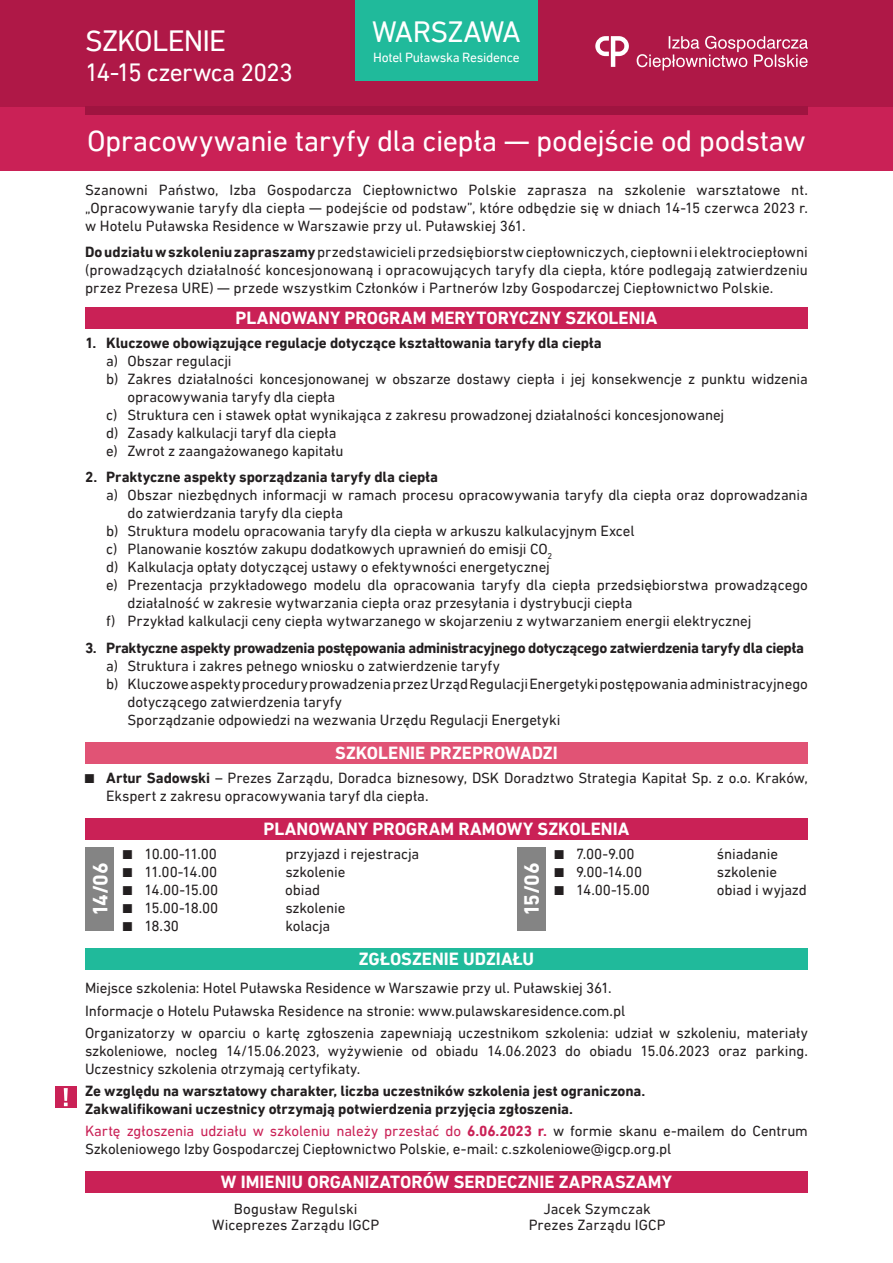
<style>
.page{position:relative;width:893px;height:1263px;background:#fff}
.page>*{position:absolute;margin:0;border:0;box-sizing:border-box;transform-origin:0 0}
.t1{font:30px "DIN Next LT Pro";letter-spacing:-.02em;color:#fff}
.t2{font:25.5px "DIN Next LT Pro";letter-spacing:-.035em;color:#fff}
.t3{font:700 21px "DIN Next LT Pro";letter-spacing:-.035em;color:#fff}
.t4{font:700 18px "DIN Next LT Pro";color:#fff}
.t5{font:15px/18px "DIN Next LT Pro";letter-spacing:-.005em;color:#231f20}
.t6{font:700 15px "DIN Next LT Pro";letter-spacing:-.005em;color:#231f20}
.t7{font:700 15px "DIN Next LT Pro";letter-spacing:-.025em;color:#231f20}
.t8{font:13.5px "DIN Next LT Pro";letter-spacing:-.025em;color:#fff}
.s1{font-weight:700}
.s2{color:#ca2156}
.s3{font-weight:700;color:#ca2156}
</style>
<div class="page">
<div style="left:0;top:0;width:893px;height:170px;background:#ca2156"></div>
<div style="left:85px;top:307px;width:723px;height:21px;background:#ca2156"></div>
<div style="left:0;top:0;width:893px;height:106px;background:#af1847"></div>
<svg style="left:637px;top:36px;width:171px;height:34px"></svg>
<svg style="left:595px;top:36px;width:34px;height:31px"></svg>
<div style="left:355px;top:0;width:183px;height:81px;background:#20ba9b"></div>
<div style="left:85px;top:106px;width:723px;height:9px;background:#9f1440"></div>
<div style="left:85px;top:742px;width:723px;height:21px;background:#e15375"></div>
<div style="left:85px;top:1171px;width:723px;height:22px;background:#ca2156"></div>
<div style="left:85px;top:848px;width:29px;height:83px;background:#848484"></div>
<div style="left:517px;top:848px;width:29px;height:83px;background:#848484"></div>
<div style="left:85px;top:818px;width:723px;height:21px;background:#ca2156"></div>
<div style="left:85px;top:948px;width:723px;height:21px;background:#20ba9b"></div>
<div style="left:55px;top:1086px;width:22px;height:22px;background:#ca2156"></div>
<svg style="left:64px;top:1088px;width:4px;height:18px"></svg>
<p class="t1" style="left:85px;top:24px;width:142px">SZKOLENIE</p>
<p class="t2" style="left:85px;top:57px;width:209px">14-15 czerwca 2023</p>
<p class="t1" style="left:372px;top:14px;width:150px">WARSZAWA</p>
<p class="t8" style="left:373px;top:49px;width:148px">Hotel Puławska Residence</p>
<p class="t1" style="left:87px;top:124px;width:720px">Opracowywanie taryfy dla ciepła — podejście od podstaw</p>
<p class="t5" style="left:85px;top:181px;width:724px;text-align:justify">Szanowni Państwo, Izba Gospodarcza Ciepłownictwo Polskie zaprasza na szkolenie warsztatowe nt. „Opracowywanie taryfy dla ciepła — podejście od podstaw”, które odbędzie się w dniach 14-15 czerwca 2023 r. w Hotelu Puławska Residence w Warszawie przy ul. Puławskiej 361.</p>
<p class="t5" style="left:85px;top:243px;width:724px;text-align:justify"><span class="s1">Do udziału w szkoleniu zapraszamy</span> przedstawicieli przedsiębiorstw ciepłowniczych, ciepłowni i elektrociepłowni (prowadzących działalność koncesjonowaną i opracowujących taryfy dla ciepła, które podlegają zatwierdzeniu przez Prezesa URE) — przede wszystkim Członków i Partnerów Izby Gospodarczej Ciepłownictwo Polskie.</p>
<p class="t4" style="left:236px;top:308px;width:423px">PLANOWANY PROGRAM MERYTORYCZNY SZKOLENIA</p>
<p class="t6" style="left:85px;top:334px;width:518px">1. Kluczowe obowiązujące regulacje dotyczące kształtowania taryfy dla ciepła</p>
<p class="t5" style="left:106px;top:352px;width:127px">a) Obszar regulacji</p>
<p class="t5" style="left:128px;top:370px;width:682px;text-indent:-21px">b) Zakres działalności koncesjonowanej w obszarze dostawy ciepła i jej konsekwencje z punktu widzenia opracowywania taryfy dla ciepła</p>
<p class="t5" style="left:106px;top:406px;width:620px">c) Struktura cen i stawek opłat wynikająca z zakresu prowadzonej działalności koncesjonowanej</p>
<p class="t5" style="left:106px;top:424px;width:232px">d) Zasady kalkulacji taryf dla ciepła</p>
<p class="t5" style="left:106px;top:442px;width:239px">e) Zwrot z zaangażowanego kapitału</p>
<p class="t6" style="left:85px;top:468px;width:355px">2. Praktyczne aspekty sporządzania taryfy dla ciepła</p>
<p class="t5" style="left:128px;top:486px;width:682px;text-indent:-21px">a) Obszar niezbędnych informacji w ramach procesu opracowywania taryfy dla ciepła oraz doprowadzania do zatwierdzania taryfy dla ciepła</p>
<p class="t5" style="left:106px;top:522px;width:530px">b) Struktura modelu opracowania taryfy dla ciepła w arkuszu kalkulacyjnym Excel</p>
<p class="t5" style="left:106px;top:540px;width:447px">c) Planowanie kosztów zakupu dodatkowych uprawnień do emisji CO<sub>2</sub></p>
<p class="t5" style="left:106px;top:558px;width:445px">d) Kalkulacja opłaty dotyczącej ustawy o efektywności energetycznej</p>
<p class="t5" style="left:128px;top:576px;width:682px;text-indent:-21px">e) Prezentacja przykładowego modelu dla opracowania taryfy dla ciepła przedsiębiorstwa prowadzącego działalność w zakresie wytwarzania ciepła oraz przesyłania i dystrybucji ciepła</p>
<p class="t5" style="left:106px;top:612px;width:647px">f) Przykład kalkulacji ceny ciepła wytwarzanego w skojarzeniu z wytwarzaniem energii elektrycznej</p>
<p class="t7" style="left:85px;top:639px;width:720px">3. Praktyczne aspekty prowadzenia postępowania administracyjnego dotyczącego zatwierdzenia taryfy dla ciepła</p>
<p class="t5" style="left:106px;top:657px;width:395px">a) Struktura i zakres pełnego wniosku o zatwierdzenie taryfy</p>
<p class="t5" style="left:128px;top:675px;width:682px;text-indent:-21px">b) Kluczowe aspekty procedury prowadzenia przez Urząd Regulacji Energetyki postępowania administracyjnego dotyczącego zatwierdzenia taryfy</p>
<p class="t5" style="left:128px;top:711px;width:434px">Sporządzanie odpowiedzi na wezwania Urzędu Regulacji Energetyki</p>
<p class="t4" style="left:335px;top:742px;width:224px">SZKOLENIE PRZEPROWADZI</p>
<p class="t5" style="left:106px;top:769px;width:703px;text-indent:-21px">• <span class="s1">Artur Sadowski</span> – Prezes Zarządu, Doradca biznesowy, DSK Doradztwo Strategia Kapitał Sp. z o.o. Kraków,<br>Ekspert z zakresu opracowywania taryf dla ciepła.</p>
<p class="t4" style="left:264px;top:819px;width:367px">PLANOWANY PROGRAM RAMOWY SZKOLENIA</p>
<p class="t5" style="left:123px;top:845px;width:95px">• 10.00-11.00</p>
<p class="t5" style="left:285px;top:845px;width:136px">przyjazd i rejestracja</p>
<p class="t5" style="left:123px;top:863px;width:95px">• 11.00-14.00</p>
<p class="t5" style="left:285px;top:863px;width:62px">szkolenie</p>
<p class="t5" style="left:123px;top:881px;width:97px">• 14.00-15.00</p>
<p class="t5" style="left:285px;top:881px;width:36px">obiad</p>
<p class="t5" style="left:123px;top:899px;width:96px">• 15.00-18.00</p>
<p class="t5" style="left:285px;top:899px;width:62px">szkolenie</p>
<p class="t5" style="left:123px;top:917px;width:57px">• 18.30</p>
<p class="t5" style="left:285px;top:917px;width:47px">kolacja</p>
<p class="t3" style="left:88px;top:916px;width:55px;rotate:-90deg">14/06</p>
<p class="t3" style="left:520px;top:916px;width:55px;rotate:-90deg">15/06</p>
<p class="t5" style="left:555px;top:845px;width:81px">• 7.00-9.00</p>
<p class="t5" style="left:717px;top:845px;width:63px">śniadanie</p>
<p class="t5" style="left:555px;top:863px;width:89px">• 9.00-14.00</p>
<p class="t5" style="left:717px;top:863px;width:62px">szkolenie</p>
<p class="t5" style="left:555px;top:881px;width:97px">• 14.00-15.00</p>
<p class="t5" style="left:717px;top:881px;width:92px">obiad i wyjazd</p>
<p class="t4" style="left:359px;top:948px;width:177px">ZGŁOSZENIE UDZIAŁU</p>
<p class="t5" style="left:85px;top:979px;width:528px">Miejsce szkolenia: Hotel Puławska Residence w Warszawie przy ul. Puławskiej 361.</p>
<p class="t5" style="left:85px;top:1001px;width:542px">Informacje o Hotelu Puławska Residence na stronie: www.pulawskaresidence.com.pl</p>
<p class="t5" style="left:85px;top:1024px;width:724px;text-align:justify">Organizatorzy w oparciu o kartę zgłoszenia zapewniają uczestnikom szkolenia: udział w szkoleniu, materiały szkoleniowe, nocleg 14/15.06.2023, wyżywienie od obiadu 14.06.2023 do obiadu 15.06.2023 oraz parking.<br>Uczestnicy szkolenia otrzymają certyfikaty.</p>
<p class="t6" style="left:85px;top:1082px;width:562px">Ze względu na warsztatowy charakter, liczba uczestników szkolenia jest ograniczona.</p>
<p class="t6" style="left:85px;top:1100px;width:490px">Zakwalifikowani uczestnicy otrzymają potwierdzenia przyjęcia zgłoszenia.</p>
<p class="t5" style="left:85px;top:1122px;width:724px"><span class="s2">Kartę zgłoszenia udziału w szkoleniu należy przesłać do</span> <span class="s3">6.06.2023 r.</span> w formie skanu e-mailem do Centrum<br>Szkoleniowego Izby Gospodarczej Ciepłownictwo Polskie, e-mail: c.szkoleniowe@igcp.org.pl</p>
<p class="t4" style="left:221px;top:1171px;width:453px">W IMIENIU ORGANIZATORÓW SERDECZNIE ZAPRASZAMY</p>
<p class="t5" style="left:543px;top:1199px;width:109px">Jacek Szymczak</p>
<p class="t5" style="left:529px;top:1216px;width:138px">Prezes Zarządu IGCP</p>
<p class="t5" style="left:234px;top:1199px;width:125px">Bogusław Regulski</p>
<p class="t5" style="left:212px;top:1216px;width:169px">Wiceprezes Zarządu IGCP</p>
</div>
